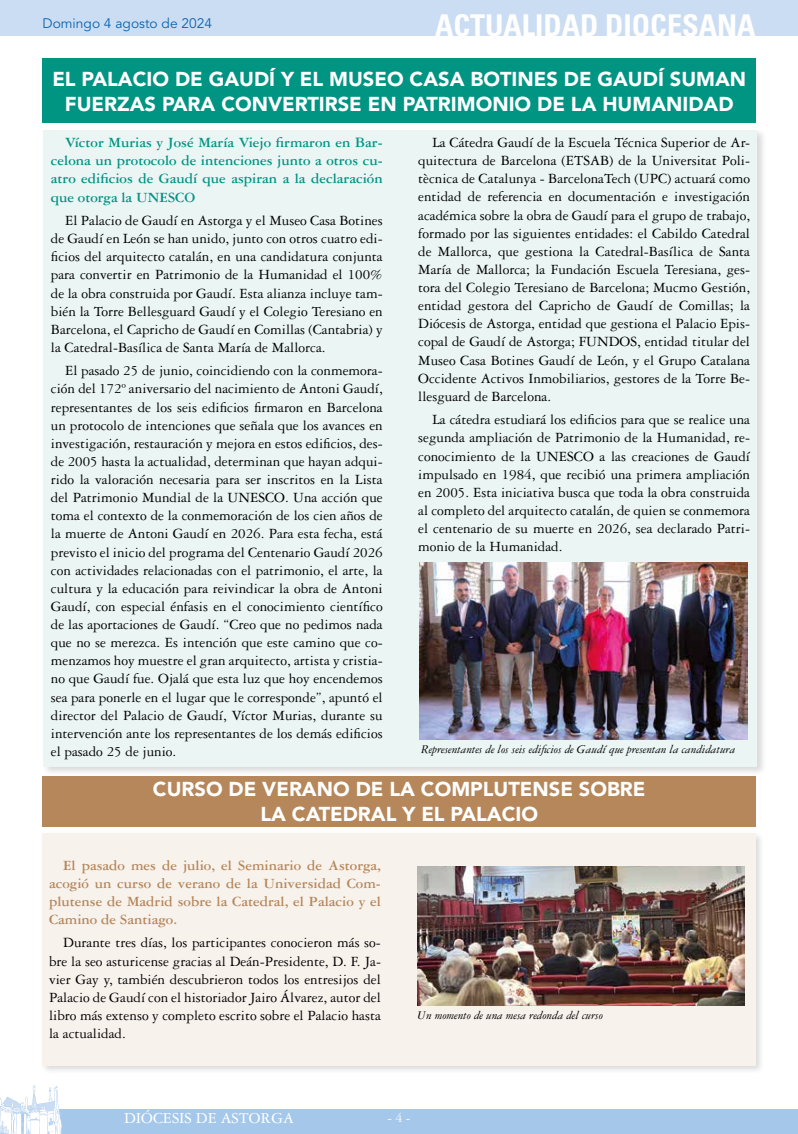
<style>
.page{position:relative;width:798px;height:1134px;background:#fff}
.page>*{position:absolute;margin:0;border:0;box-sizing:border-box;transform-origin:0 0}
.t1{font:700 condensed 30px "Univers LT Std";color:#fff}
.t2{font:900 20px/25px "Avenir LT Std";color:#fff;text-align:center}
.t3{font:16.25px "Garamond 3 LT Std";color:#fff}
.t4{font:15px/18.1px "Garamond 3 LT Std";color:#000;text-align:justify}
.t5{font:700 15px/18.1px "Garamond 3 LT Std";color:#009483;text-align:justify}
.t6{font:700 15px/18.1px "Garamond 3 LT Std";color:#b5875a;text-align:justify}
.t7{font:13.75px "Avenir LT Std";color:#0c64af}
.t8{font:13.75px "Garamond 3 LT Std";color:#fff}
.t9{font:italic 12.5px "Garamond 3 LT Std";color:#000}
</style>
<div class="page">
<div style="left:0;top:1109px;width:797px;height:25px;background:#a5c7ea"></div>
<svg style="left:797px;top:1109px;width:1px;height:25px"></svg>
<svg style="left:0;top:1085px;width:62px;height:49px"></svg>
<div style="left:0;top:0;width:797px;height:35px;background:#cbddf3"></div>
<div style="left:40px;top:830px;width:725px;height:245px;background:#000;opacity:.15"></div>
<div style="left:42px;top:833px;width:713px;height:232px;background:#f8f2ed"></div>
<div style="left:43px;top:776px;width:712px;height:50px;background:#b5875a"></div>
<div style="left:43px;top:58px;width:712px;height:65px;background:#009483"></div>
<div style="left:41px;top:128px;width:725px;height:649px;background:#000;opacity:.15"></div>
<div style="left:44px;top:131px;width:712px;height:636px;background:#ebf5f4"></div>
<img style="left:418px;top:866px;width:326px;height:140px">
<img style="left:420px;top:562px;width:326px;height:178px">
<p class="t7" style="left:43px;top:16px;width:171px">Domingo 4 agosto de 2024</p>
<h1 class="t1" style="left:435px;top:7px;width:322px">ACTUALIDAD DIOCESANA</h1>
<h2 class="t2" style="left:52px;top:66px;width:695px">EL PALACIO DE GAUDÍ Y EL MUSEO CASA BOTINES DE GAUDÍ SUMAN<br>FUERZAS PARA CONVERTIRSE EN PATRIMONIO DE LA HUMANIDAD</h2>
<p class="t5" style="left:51px;top:134px;width:333px;text-indent:14px">Víctor Murias y José María Viejo firmaron en Bar&shy;celona un protocolo de intenciones junto a otros cu&shy;atro edificios de Gaudí que aspiran a la declaración que otorga la UNESCO</p>
<p class="t4" style="left:51px;top:212px;width:333px;text-indent:14px">El Palacio de Gaudí en Astorga y el Museo Casa Botines de Gaudí en León se han unido, junto con otros cuatro edi&shy;ficios del arquitecto catalán, en una candidatura conjunta para convertir en Patrimonio de la Humanidad el 100% de la obra construida por Gaudí. Esta alianza incluye tam&shy;bién la Torre Bellesguard Gaudí y el Colegio Teresiano en Barcelona, el Capricho de Gaudí en Comillas (Cantabria) y la Catedral-Basílica de Santa María de Mallorca.</p>
<p class="t4" style="left:51px;top:362px;width:333px;text-indent:14px">El pasado 25 de junio, coincidiendo con la conmemora&shy;ción del 172º aniversario del nacimiento de Antoni Gaudí, representantes de los seis edificios firmaron en Barcelona un protocolo de intenciones que señala que los avances en investigación, restauración y mejora en estos edificios, des&shy;de 2005 hasta la actualidad, determinan que hayan adqui&shy;rido la valoración necesaria para ser inscritos en la Lista del Patrimonio Mundial de la UNESCO. Una acción que toma el contexto de la conmemoración de los cien años de la muerte de Antoni Gaudí en 2026. Para esta fecha, está previsto el inicio del programa del Centenario Gaudí 2026 con actividades relacionadas con el patrimonio, el arte, la cultura y la educación para reivindicar la obra de Antoni Gaudí, con especial énfasis en el conocimiento científico de las aportaciones de Gaudí. “Creo que no pedimos nada que no se merezca. Es intención que este camino que co&shy;menzamos hoy muestre el gran arquitecto, artista y cristia&shy;no que Gaudí fue. Ojalá que esta luz que hoy encendemos sea para ponerle en el lugar que le corresponde”, apuntó el director del Palacio de Gaudí, Víctor Murias, durante su intervención ante los representantes de los demás edificios el pasado 25 de junio.</p>
<p class="t4" style="left:418px;top:134px;width:333px;text-indent:14px">La Cátedra Gaudí de la Escuela Técnica Superior de Ar&shy;quitectura de Barcelona (ETSAB) de la Universitat Poli&shy;tècnica de Catalunya - BarcelonaTech (UPC) actuará como entidad de referencia en documentación e investigación académica sobre la obra de Gaudí para el grupo de trabajo, formado por las siguientes entidades: el Cabildo Catedral de Mallorca, que gestiona la Catedral-Basílica de Santa María de Mallorca; la Fundación Escuela Teresiana, ges&shy;tora del Colegio Teresiano de Barcelona; Mucmo Gestión, entidad gestora del Capricho de Gaudí de Comillas; la Diócesis de Astorga, entidad que gestiona el Palacio Epis&shy;copal de Gaudí de Astorga; FUNDOS, entidad titular del Museo Casa Botines Gaudí de León, y el Grupo Catalana Occidente Activos Inmobiliarios, gestores de la Torre Be&shy;llesguard de Barcelona.</p>
<p class="t4" style="left:418px;top:411px;width:333px;text-indent:14px">La cátedra estudiará los edificios para que se realice una segunda ampliación de Patrimonio de la Humanidad, re&shy;conocimiento de la UNESCO a las creaciones de Gaudí impulsado en 1984, que recibió una primera ampliación en 2005. Esta iniciativa busca que toda la obra construida al completo del arquitecto catalán, de quien se conmemora el centenario de su muerte en 2026, sea declarado Patri&shy;monio de la Humanidad.</p>
<p class="t9" style="left:421px;top:743px;width:315px">Representantes de los seis edificios de Gaudí que presentan la candidatura</p>
<h2 class="t2" style="left:153px;top:777px;width:494px">CURSO DE VERANO DE LA COMPLUTENSE SOBRE<br>LA CATEDRAL Y EL PALACIO</h2>
<p class="t6" style="left:49px;top:856px;width:333px;text-indent:14px">El pasado mes de julio, el Seminario de Astorga, acogió un curso de verano de la Universidad Com&shy;plutense de Madrid sobre la Catedral, el Palacio y el Camino de Santiago.</p>
<p class="t4" style="left:49px;top:934px;width:333px;text-indent:14px">Durante tres días, los participantes conocieron más so&shy;bre la seo asturicense gracias al Deán-Presidente, D. F. Ja&shy;vier Gay y, también descubrieron todos los entresijos del Palacio de Gaudí con el historiador Jairo Álvarez, autor del libro más extenso y completo escrito sobre el Palacio hasta la actualidad.</p>
<p class="t9" style="left:417px;top:1009px;width:187px">Un momento de una mesa redonda del curso</p>
<p class="t3" style="left:124px;top:1109px;width:171px">DIÓCESIS DE ASTORGA</p>
<p class="t8" style="left:387px;top:1110px;width:24px">- 4 -</p>
</div>
